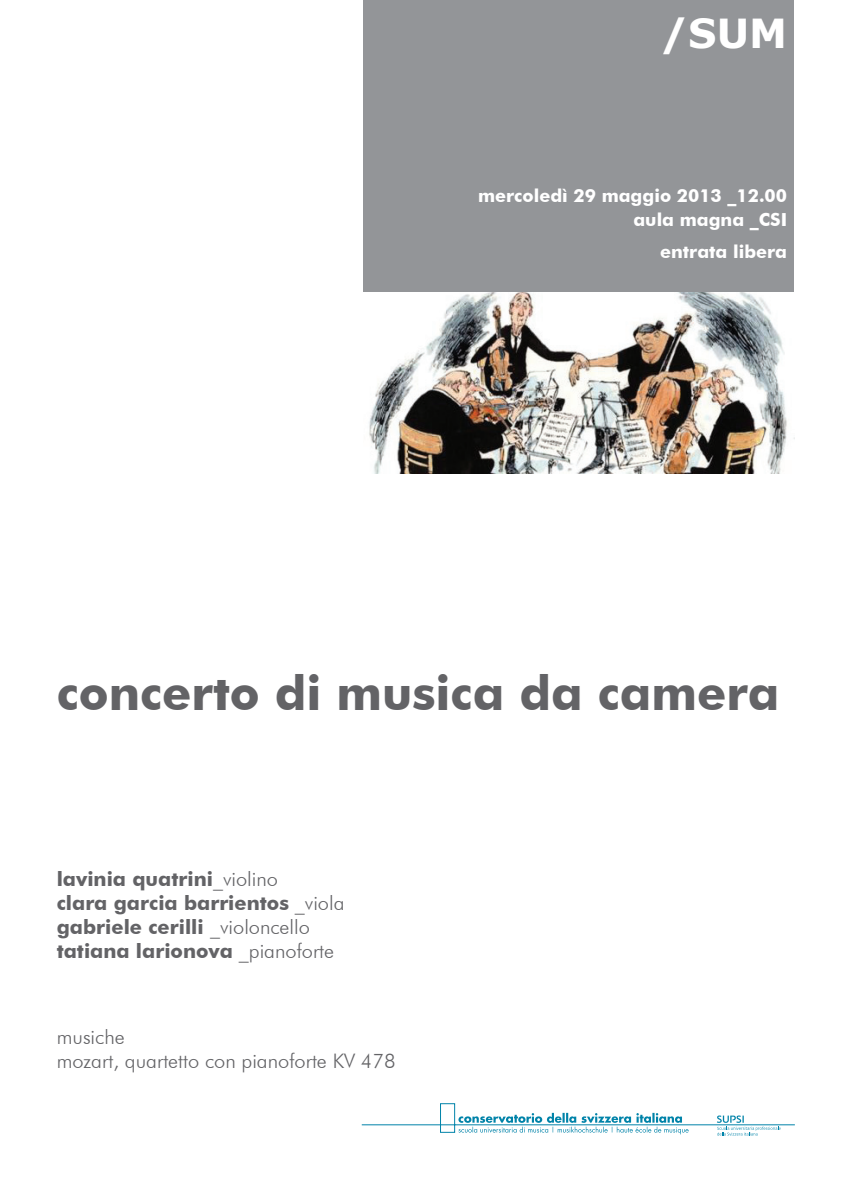
<style>
.page{position:relative;width:842px;height:1191px;background:#fff}
.page>*{position:absolute;margin:0;border:0;box-sizing:border-box;transform-origin:0 0}
.t1{font:700 48px "Futura BT";color:#636366}
.t2{font:700 40px "Verdana";color:#fff}
.t3{font:700 20px/24px "Futura BT";color:#636366}
.t4{font:300 20px/24px "Futura BT";color:#636366}
.t5{font:700 18px/24px "Futura BT";color:#fff;text-align:right}
.s1{font-weight:300}
</style>
<div class="page">
<div style="left:363px;top:0;width:431px;height:292px;background:#939598"></div>
<svg style="left:361px;top:1103px;width:434px;height:32px"></svg>
<img style="left:369px;top:292px;width:418px;height:181px">
<h2 class="t2" style="left:661px;top:5px;width:128px">/SUM</h2>
<p class="t5" style="left:478px;top:184px;width:310px">mercoledì 29 maggio 2013 _12.00 aula magna _CSI</p>
<p class="t5" style="left:660px;top:240px;width:128px">entrata libera</p>
<h1 class="t1" style="left:57px;top:664px;width:724px">concerto di musica da camera</h1>
<p class="t3" style="left:57px;top:866px;width:289px">lavinia quatrini<span class="s1">_violino<br></span>clara garcia barrientos <span class="s1">_viola </span>gabriele cerilli <span class="s1">_violoncello </span>tatiana larionova <span class="s1">_pianoforte</span></p>
<p class="t4" style="left:57px;top:1024px;width:340px">musiche<br>mozart, quartetto con pianoforte KV 478</p>
</div>
